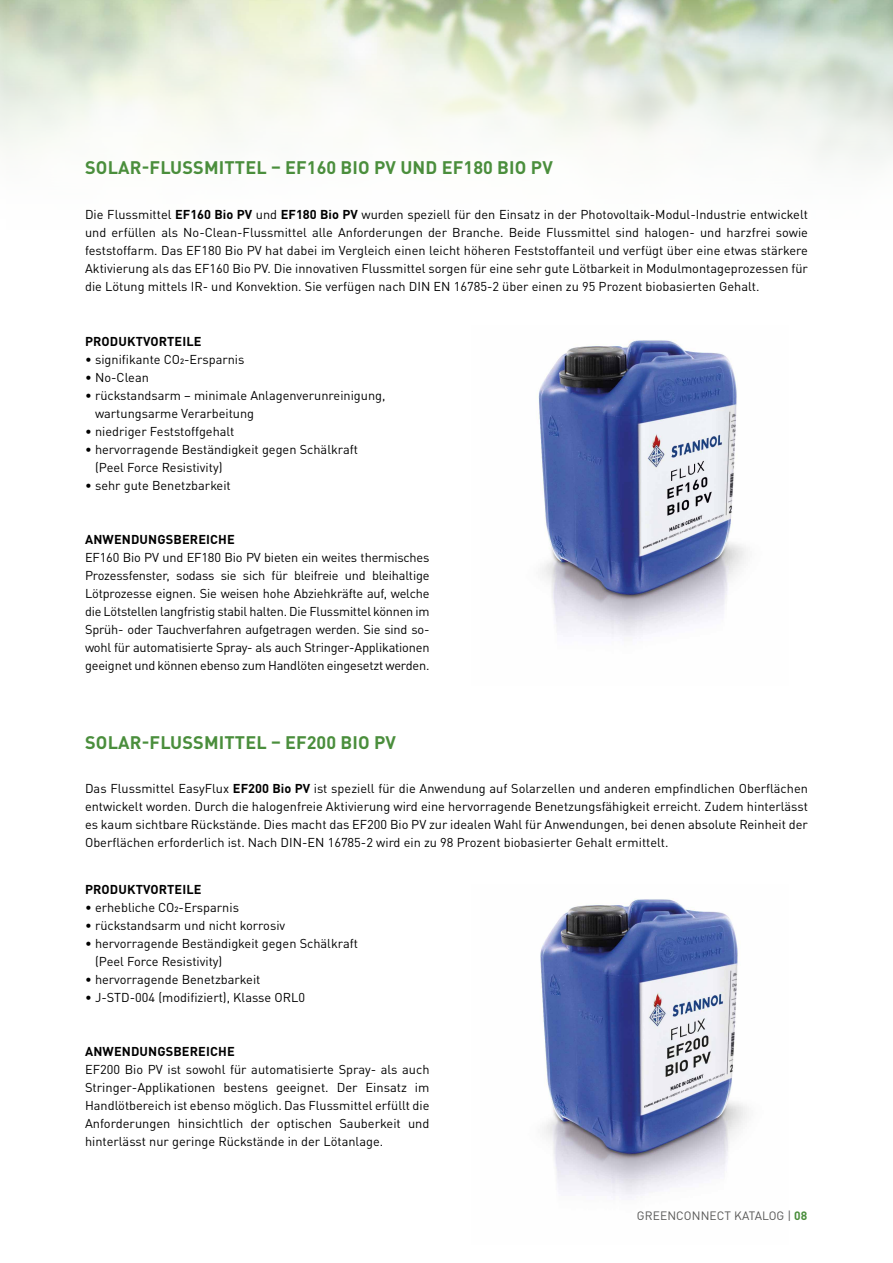
<style>
.page{position:relative;width:893px;height:1263px;background:#fff}
.page>*{position:absolute;margin:0;border:0;box-sizing:border-box;transform-origin:0 0}
.t1{font:700 18px "DIN Pro";letter-spacing:.01em;color:#4a8e3c}
.t2{font:12.75px/18px "DIN Pro";color:#000;text-align:justify}
.t3{font:700 12.75px "DIN Pro";letter-spacing:.01em;color:#000}
.t4{font:12px "DIN Pro";letter-spacing:.01em;color:#575756}
.s1{font-weight:700}
.s2{font-weight:700;color:#4a8e3c}
</style>
<div class="page">
<img style="left:540px;top:899px;width:207px;height:299px">
<img style="left:0;top:0;width:893px;height:161px">
<img style="left:538px;top:340px;width:208px;height:297px">
<h1 class="t1" style="left:85px;top:153px;width:469px">SOLAR-FLUSSMITTEL – EF160 BIO PV UND EF180 BIO PV</h1>
<p class="t2" style="left:85px;top:204px;width:724px">Die Flussmittel <span class="s1">EF160 Bio PV</span> und <span class="s1">EF180 Bio PV</span> wurden speziell für den Einsatz in der Photovoltaik-Modul-Industrie entwickelt und erfüllen als No-Clean-Flussmittel alle Anforderungen der Branche. Beide Flussmittel sind halogen- und harzfrei sowie feststoffarm. Das EF180 Bio PV hat dabei im Vergleich einen leicht höheren Feststoffanteil und verfügt über eine etwas stärkere Aktivierung als das EF160 Bio PV. Die innovativen Flussmittel sorgen für eine sehr gute Lötbarkeit in Modulmontageprozessen für die Lötung mittels IR- und Konvektion. Sie verfügen nach DIN EN 16785-2 über einen zu 95 Prozent biobasierten Gehalt.</p>
<p class="t3" style="left:85px;top:331px;width:118px">PRODUKTVORTEILE</p>
<p class="t2" style="left:85px;top:349px;width:161px">• signifikante CO2-Ersparnis</p>
<p class="t2" style="left:85px;top:367px;width:65px">• No-Clean</p>
<p class="t2" style="left:95px;top:385px;width:292px;text-indent:-10px">• rückstandsarm – minimale Anlagenverunreinigung, wartungsarme Verarbeitung</p>
<p class="t2" style="left:85px;top:421px;width:151px">• niedriger Feststoffgehalt</p>
<p class="t2" style="left:95px;top:439px;width:265px;text-indent:-10px">• hervorragende Beständigkeit gegen Schälkraft (Peel Force Resistivity)</p>
<p class="t2" style="left:85px;top:475px;width:147px">• sehr gute Benetzbarkeit</p>
<p class="t3" style="left:85px;top:529px;width:151px">ANWENDUNGSBEREICHE</p>
<p class="t2" style="left:85px;top:547px;width:346px">EF160 Bio PV und EF180 Bio PV bieten ein weites thermisches Prozessfenster, sodass sie sich für bleifreie und bleihaltige Lötprozesse eignen. Sie weisen hohe Abziehkräfte auf, welche die Lötstellen langfristig stabil halten. Die Flussmittel können im Sprüh- oder Tauchverfahren aufgetragen werden. Sie sind so&shy;wohl für automatisierte Spray- als auch Stringer-Applikationen geeignet und können ebenso zum Handlöten eingesetzt werden.</p>
<h1 class="t1" style="left:85px;top:727px;width:312px">SOLAR-FLUSSMITTEL – EF200 BIO PV</h1>
<p class="t2" style="left:85px;top:778px;width:724px">Das Flussmittel EasyFlux <span class="s1">EF200 Bio PV</span> ist speziell für die Anwendung auf Solarzellen und anderen empfindlichen Oberflächen entwickelt worden. Durch die halogenfreie Aktivierung wird eine hervorragende Benetzungsfähigkeit erreicht. Zudem hinterlässt es kaum sichtbare Rückstände. Dies macht das EF200 Bio PV zur idealen Wahl für Anwendungen, bei denen absolute Reinheit der Oberflächen erforderlich ist. Nach DIN-EN 16785-2 wird ein zu 98 Prozent biobasierter Gehalt ermittelt.</p>
<p class="t3" style="left:85px;top:879px;width:118px">PRODUKTVORTEILE</p>
<p class="t2" style="left:85px;top:897px;width:155px">• erhebliche CO2-Ersparnis</p>
<p class="t2" style="left:85px;top:915px;width:202px">• rückstandsarm und nicht korrosiv</p>
<p class="t2" style="left:95px;top:933px;width:265px;text-indent:-10px">• hervorragende Beständigkeit gegen Schälkraft (Peel Force Resistivity)</p>
<p class="t2" style="left:85px;top:969px;width:177px">• hervorragende Benetzbarkeit</p>
<p class="t2" style="left:85px;top:987px;width:222px">• J-STD-004 (modifiziert), Klasse ORL0</p>
<p class="t3" style="left:85px;top:1041px;width:151px">ANWENDUNGSBEREICHE</p>
<p class="t2" style="left:85px;top:1059px;width:346px">EF200 Bio PV ist sowohl für automatisierte Spray- als auch Stringer-Applikationen bestens geeignet. Der Einsatz im Handlötbereich ist ebenso möglich. Das Flussmittel erfüllt die Anforderungen hinsichtlich der optischen Sauberkeit und hinterlässt nur geringe Rückstände in der Lötanlage.</p>
<p class="t4" style="left:637px;top:1206px;width:172px">GREENCONNECT KATALOG | <span class="s2">08</span></p>
</div>
